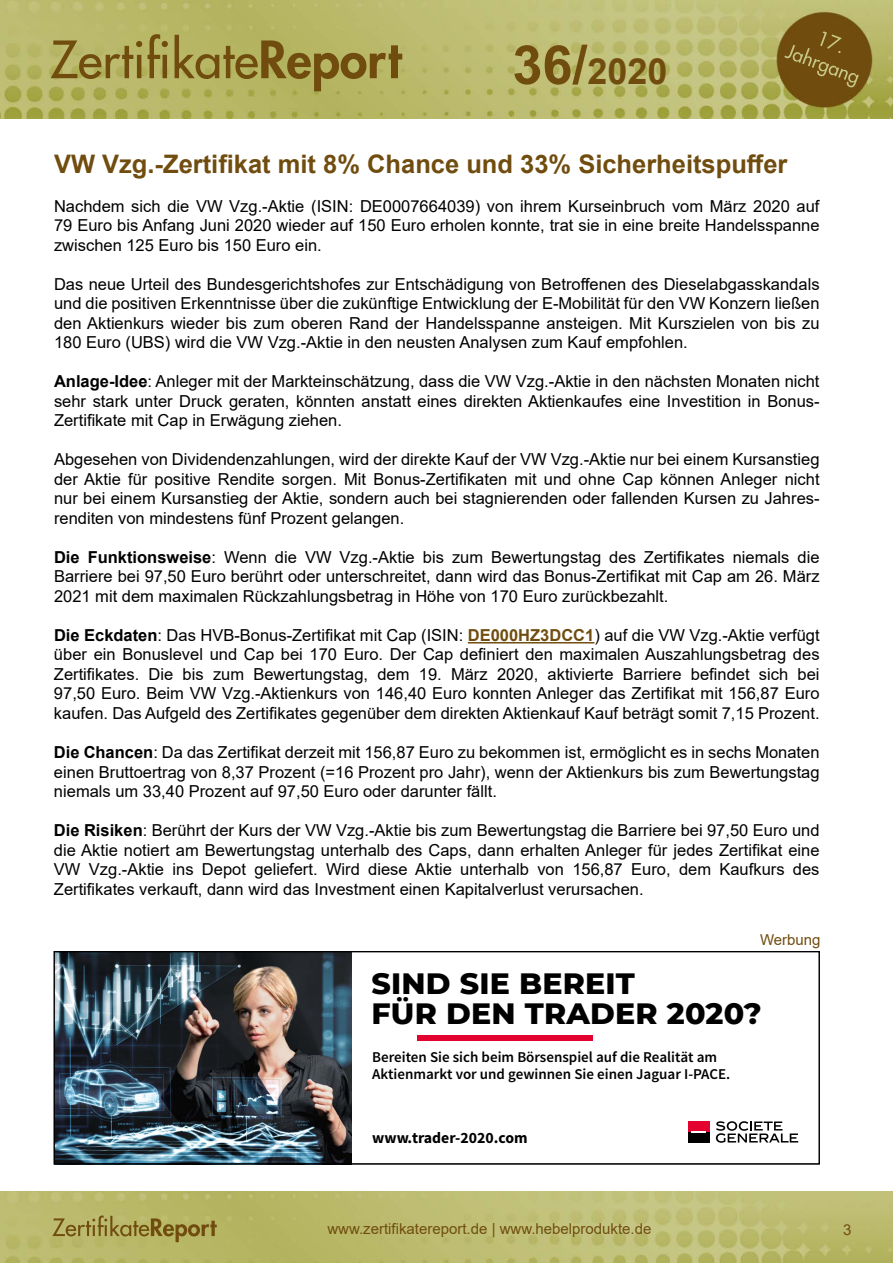
<style>
.page{position:relative;width:893px;height:1263px;background:#fff}
.page>*{position:absolute;margin:0;border:0;box-sizing:border-box;transform-origin:0 0}
.t1{font:700 36px "Arial";color:#704d0f}
.t2{font:800 30px/30px "Montserrat";letter-spacing:.005em;color:#000}
.t3{font:700 25.5px "Arial";color:#704d0f}
.t4{font:16.5px/19.5px "Arial";color:#000;text-align:justify}
.t5{font:700 15.75px "Source Sans Pro";color:#000}
.t6{font:600 15px/16.5px "Source Sans Pro";color:#000}
.t7{font:15px "Arial";color:#704d0f}
.s1{font-size:54px}
.s2{font-weight:700}
.s3{font-weight:700;color:#704d0f}
</style>
<div class="page">
<img style="left:0;top:1192px;width:893px;height:71px">
<img style="left:0;top:0;width:893px;height:119px">
<hr style="left:468px;top:642px;width:126px;height:1px;background:#704d0f">
<img style="left:56px;top:953px;width:296px;height:209px">
<svg style="left:716px;top:1121px;width:82px;height:22px"></svg>
<div style="left:688px;top:1121px;width:22px;height:11px;background:#e4032e"></div>
<div style="left:688px;top:1132px;width:22px;height:11px;background:#000"></div>
<svg style="left:692px;top:1131px;width:14px;height:2px"></svg>
<div style="left:417px;top:1035px;width:175px;height:6px;background:#e4032e"></div>
<div style="left:54px;top:951px;width:766px;height:213px;border:1px solid #000"></div>
<h1 class="t1" style="left:512px;top:46px;width:157px"><span class="s1">36/</span>2020</h1>
<h3 class="t3" style="left:54px;top:146px;width:735px">VW Vzg.-Zertifikat mit 8% Chance und 33% Sicherheitspuffer</h3>
<p class="t4" style="left:54px;top:196px;width:767px">Nachdem sich die VW Vzg.-Aktie (ISIN: DE0007664039) von ihrem Kurseinbruch vom März 2020 auf 79 Euro bis Anfang Juni 2020 wieder auf 150 Euro erholen konnte, trat sie in eine breite Handelsspanne zwischen 125 Euro bis 150 Euro ein.</p>
<p class="t4" style="left:54px;top:274px;width:767px">Das neue Urteil des Bundesgerichtshofes zur Entschädigung von Betroffenen des Dieselabgasskandals und die positiven Erkenntnisse über die zukünftige Entwicklung der E-Mobilität für den VW Konzern ließen den Aktienkurs wieder bis zum oberen Rand der Handelsspanne ansteigen. Mit Kurszielen von bis zu 180 Euro (UBS) wird die VW Vzg.-Aktie in den neusten Analysen zum Kauf empfohlen.</p>
<p class="t4" style="left:54px;top:372px;width:767px"><span class="s2">Anlage-Idee</span>: Anleger mit der Markteinschätzung, dass die VW Vzg.-Aktie in den nächsten Monaten nicht sehr stark unter Druck geraten, könnten anstatt eines direkten Aktienkaufes eine Investition in Bonus-Zertifikate mit Cap in Erwägung ziehen.</p>
<p class="t4" style="left:54px;top:450px;width:767px">Abgesehen von Dividendenzahlungen, wird der direkte Kauf der VW Vzg.-Aktie nur bei einem Kursanstieg der Aktie für positive Rendite sorgen. Mit Bonus-Zertifikaten mit und ohne Cap können Anleger nicht nur bei einem Kursanstieg der Aktie, sondern auch bei stagnierenden oder fallenden Kursen zu Jahres&shy;renditen von mindestens fünf Prozent gelangen.</p>
<p class="t4" style="left:54px;top:547px;width:767px"><span class="s2">Die Funktionsweise</span>: Wenn die VW Vzg.-Aktie bis zum Bewertungstag des Zertifikates niemals die Barriere bei 97,50 Euro berührt oder unterschreitet, dann wird das Bonus-Zertifikat mit Cap am 26. März 2021 mit dem maximalen Rückzahlungsbetrag in Höhe von 170 Euro zurückbezahlt.</p>
<p class="t4" style="left:54px;top:625px;width:767px"><span class="s2">Die Eckdaten</span>: Das HVB-Bonus-Zertifikat mit Cap (ISIN: <span class="s3">DE000HZ3DCC1</span>) auf die VW Vzg.-Aktie verfügt über ein Bonuslevel und Cap bei 170 Euro. Der Cap definiert den maximalen Auszahlungsbetrag des Zertifikates. Die bis zum Bewertungstag, dem 19. März 2020, aktivierte Barriere befindet sich bei 97,50 Euro. Beim VW Vzg.-Aktienkurs von 146,40 Euro konnten Anleger das Zertifikat mit 156,87 Euro kaufen. Das Aufgeld des Zertifikates gegenüber dem direkten Aktienkauf Kauf beträgt somit 7,15 Prozent.</p>
<p class="t4" style="left:54px;top:742px;width:767px"><span class="s2">Die Chancen</span>: Da das Zertifikat derzeit mit 156,87 Euro zu bekommen ist, ermöglicht es in sechs Monaten einen Bruttoertrag von 8,37 Prozent (=16 Prozent pro Jahr), wenn der Aktienkurs bis zum Bewertungstag niemals um 33,40 Prozent auf 97,50 Euro oder darunter fällt.</p>
<p class="t4" style="left:54px;top:820px;width:767px"><span class="s2">Die Risiken</span>: Berührt der Kurs der VW Vzg.-Aktie bis zum Bewertungstag die Barriere bei 97,50 Euro und die Aktie notiert am Bewertungstag unterhalb des Caps, dann erhalten Anleger für jedes Zertifikat eine VW Vzg.-Aktie ins Depot geliefert. Wird diese Aktie unterhalb von 156,87 Euro, dem Kaufkurs des Zertifikates verkauft, dann wird das Investment einen Kapitalverlust verursachen.</p>
<p class="t7" style="left:760px;top:930px;width:62px">Werbung</p>
<h2 class="t2" style="left:371px;top:966px;width:392px">SIND SIE BEREIT<br>FÜR DEN TRADER 2020?</h2>
<p class="t6" style="left:372px;top:1049px;width:360px">Bereiten Sie sich beim Börsenspiel auf die Realität am<br>Aktienmarkt vor und gewinnen Sie einen Jaguar I-PACE.</p>
<p class="t5" style="left:372px;top:1127px;width:157px">www.trader-2020.com</p>
<p class="t7" style="left:327px;top:1218px;width:326px">www.zertifikatereport.de | www.hebelprodukte.de</p>
<p class="t7" style="left:843px;top:1219px;width:10px">3</p>
</div>
